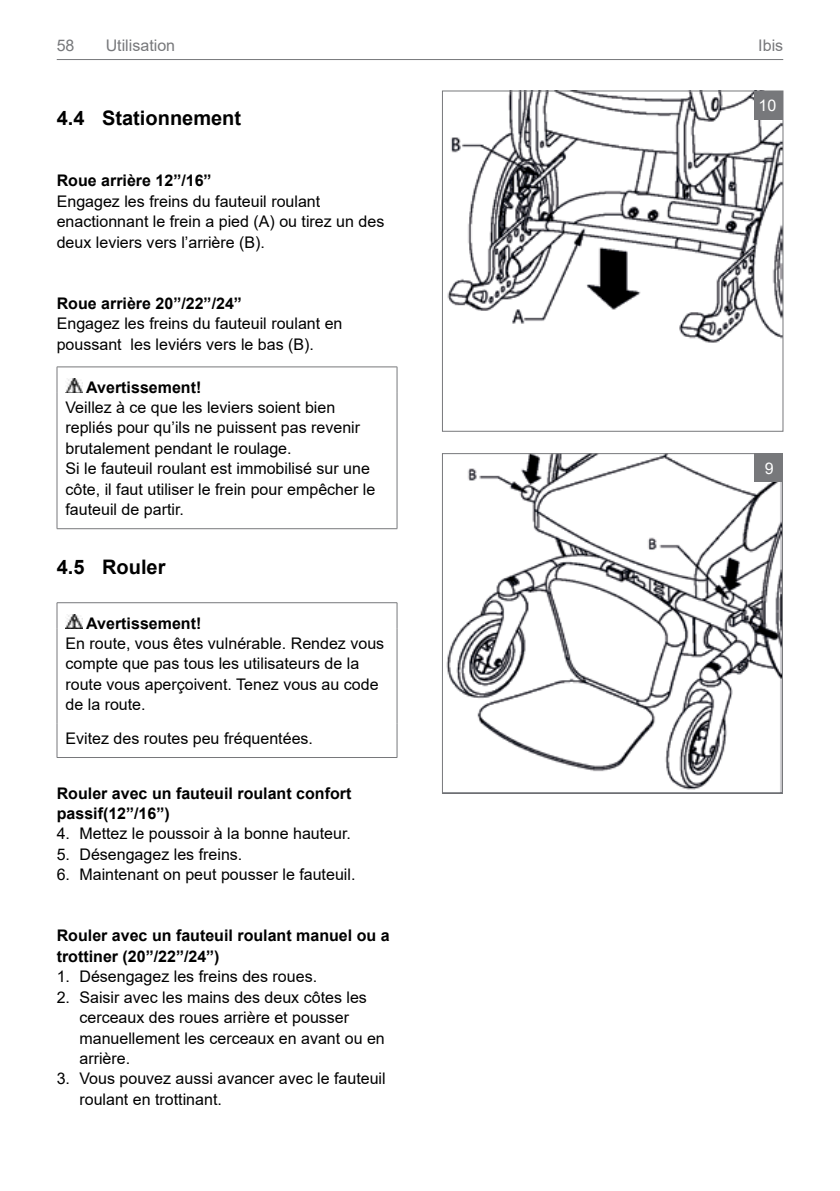
<style>
.page{position:relative;width:840px;height:1191px;background:#fff}
.page>*{position:absolute;margin:0;border:0;box-sizing:border-box;transform-origin:0 0}
.t1{font:700 20px "Arial";color:#000}
.Regular{font:16px/20.4px "Arial";color:#000}
.Text{font:16px/20.4px "Arial";color:#000}
.Sub-paragraph_FR{font:700 16px/20.4px "Arial";color:#000}
.Warning_Bold{font:700 16px "Arial";color:#000}
.t2{font:16px "Arial";color:#77787b}
.t3{font:16px "Arial";color:#fff}
</style>
<div class="page">
<hr style="left:57px;top:59px;width:725px;height:1px;background:#77787b">
<img style="left:446px;top:455px;width:334px;height:335px">
<div style="left:442px;top:453px;width:340px;height:340px;border:1px solid #77787b"></div>
<div style="left:754px;top:453px;width:28px;height:29px;background:#77787b"></div>
<img style="left:447px;top:93px;width:333px;height:250px">
<div style="left:442px;top:91px;width:340px;height:340px;border:1px solid #77787b"></div>
<div style="left:754px;top:91px;width:28px;height:28px;background:#77787b"></div>
<hr style="left:57px;top:393px;width:1px;height:135px;background:#77787b">
<hr style="left:57px;top:366px;width:340px;height:1px;background:#77787b">
<svg style="left:57px;top:367px;width:1px;height:26px"></svg>
<svg style="left:396px;top:367px;width:1px;height:26px"></svg>
<hr style="left:396px;top:393px;width:1px;height:135px;background:#77787b">
<hr style="left:57px;top:528px;width:340px;height:1px;background:#77787b">
<img style="left:65px;top:378px;width:17px;height:15px">
<hr style="left:57px;top:629px;width:1px;height:94px;background:#77787b">
<hr style="left:57px;top:723px;width:1px;height:34px;background:#77787b">
<hr style="left:57px;top:602px;width:340px;height:1px;background:#77787b">
<svg style="left:57px;top:603px;width:1px;height:26px"></svg>
<svg style="left:396px;top:603px;width:1px;height:26px"></svg>
<hr style="left:396px;top:629px;width:1px;height:94px;background:#77787b">
<hr style="left:396px;top:723px;width:1px;height:34px;background:#77787b">
<hr style="left:57px;top:757px;width:340px;height:1px;background:#77787b">
<img style="left:65px;top:614px;width:17px;height:15px">
<p class="t2" style="left:57px;top:34px;width:19px">58</p>
<p class="t2" style="left:106px;top:34px;width:71px">Utilisation</p>
<p class="t2" style="left:757px;top:34px;width:26px">Ibis</p>
<p class="t1" style="left:57px;top:104px;width:186px">4.4 Stationnement</p>
<p class="Sub-paragraph_FR" style="left:57px;top:171px;width:156px">Roue arrière 12”/16”</p>
<p class="Text" style="left:57px;top:191px;width:329px">Engagez les freins du fauteuil roulant enactionnant le frein a pied (A) ou tirez un des deux leviers vers l’arrière (B).</p>
<p class="Sub-paragraph_FR" style="left:57px;top:293px;width:186px">Roue arrière 20”/22”/24”</p>
<p class="Text" style="left:57px;top:313px;width:287px">Engagez les freins du fauteuil roulant en poussant les leviérs vers le bas (B).</p>
<p class="Warning_Bold" style="left:86px;top:376px;width:116px">Avertissement!</p>
<p class="Regular" style="left:65px;top:397px;width:296px">Veillez à ce que les leviers soient bien repliés pour qu’ils ne puissent pas revenir brutalement pendant le roulage.</p>
<p class="Regular" style="left:65px;top:458px;width:311px">Si le fauteuil roulant est immobilisé sur une côte, il faut utiliser le frein pour empêcher le fauteuil de partir.</p>
<p class="t1" style="left:57px;top:553px;width:110px">4.5 Rouler</p>
<p class="Warning_Bold" style="left:86px;top:612px;width:116px">Avertissement!</p>
<p class="Regular" style="left:65px;top:633px;width:320px">En route, vous êtes vulnérable. Rendez vous compte que pas tous les utilisateurs de la route vous aperçoivent. Tenez vous au code de la route.</p>
<p class="Regular" style="left:65px;top:728px;width:249px">Evitez des routes peu fréquentées.</p>
<p class="Sub-paragraph_FR" style="left:57px;top:783px;width:296px">Rouler avec un fauteuil roulant confort passif(12”/16”)</p>
<p class="Regular" style="left:57px;top:823px;width:295px">4. Mettez le poussoir à la bonne hauteur.</p>
<p class="Regular" style="left:57px;top:844px;width:187px">5. Désengagez les freins.</p>
<p class="Regular" style="left:57px;top:864px;width:300px">6. Maintenant on peut pousser le fauteuil.</p>
<p class="Sub-paragraph_FR" style="left:57px;top:925px;width:334px">Rouler avec un fauteuil roulant manuel ou a trottiner (20”/22”/24”)</p>
<p class="Regular" style="left:57px;top:966px;width:262px">1. Désengagez les freins des roues.</p>
<p class="Regular" style="left:79px;top:986px;width:307px;text-indent:-23px">2. Saisir avec les mains des deux côtes les cerceaux des roues arrière et pousser manuellement les cerceaux en avant ou en arrière.</p>
<p class="Regular" style="left:79px;top:1068px;width:307px;text-indent:-23px">3. Vous pouvez aussi avancer avec le fauteuil roulant en trottinant.</p>
<p class="t3" style="left:758px;top:94px;width:19px">10</p>
<p class="t3" style="left:764px;top:457px;width:10px">9</p>
</div>
